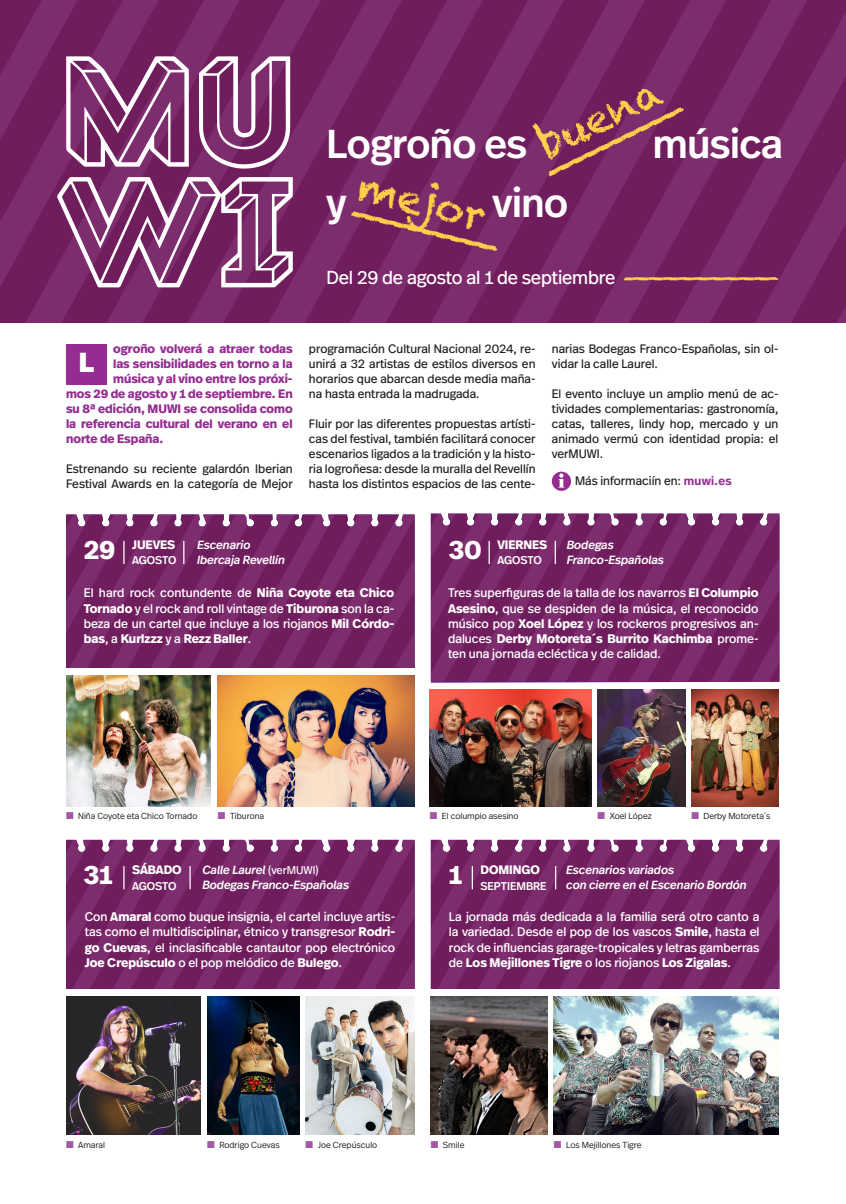
<style>
.page{position:relative;width:846px;height:1204px;background:#fff}
.page>*{position:absolute;margin:0;border:0;box-sizing:border-box;transform-origin:0 0}
.t1{font:500 40.25px "Real Head Pro";letter-spacing:-.01em;color:#fff}
.t2{font:40.25px "Chalkduster";color:#ffcf4a}
.t3{font:900 27.5px "Real Head Pro";color:#fff}
.t4{font:700 26.25px "Real Head Pro";color:#fff}
.t5{font:18.75px "Real Head Pro";letter-spacing:-.01em;color:#fff}
.t6{font:12.5px/15.2px "Real Head Pro";color:#fff;text-align:justify}
.t7{font:12.25px/15px "Real Head Pro";color:#231f20;text-align:justify}
.t8{font:700 12.25px "Real Head Pro";color:#942c91}
.t9{font:700 12.25px "Real Head Pro";color:#fff}
.t10{font:italic 500 11.88px "Real Head Pro";color:#fff}
.t11{font:500 11.25px "Real Head Pro";letter-spacing:-.005em;color:#fff}
.t12{font:300 8.75px "Real Head Pro";color:#231f20}
.s1{font-weight:600;font-size:11.88px;color:#942c91}
.s2{font-weight:700}
.s3{color:#a358a3}
.s4{font-weight:400;font-style:normal;font-size:11.25px}
</style>
<div class="page">
<img style="left:66px;top:514px;width:349px;height:154px">
<img style="left:431px;top:840px;width:348px;height:148px">
<img style="left:431px;top:513px;width:348px;height:168px">
<img style="left:66px;top:840px;width:349px;height:148px">
<img style="left:0;top:0;width:846px;height:323px">
<div style="left:66px;top:344px;width:40px;height:41px;background:#942c91"></div>
<svg style="left:549px;top:107px;width:134px;height:70px;background:#7e2f61"></svg>
<svg style="left:624px;top:277px;width:154px;height:3px"></svg>
<svg style="left:351px;top:211px;width:146px;height:40px;background:#83355f"></svg>
<svg style="left:57px;top:177px;width:236px;height:110px"></svg>
<svg style="left:66px;top:56px;width:123px;height:111px"></svg>
<svg style="left:199px;top:56px;width:91px;height:114px"></svg>
<img style="left:66px;top:675px;width:144px;height:131px">
<img style="left:218px;top:675px;width:196px;height:131px">
<img style="left:430px;top:690px;width:161px;height:116px">
<img style="left:597px;top:690px;width:88px;height:116px">
<img style="left:691px;top:690px;width:88px;height:116px">
<hr style="left:123px;top:541px;width:2px;height:23px;background:#fff">
<hr style="left:123px;top:866px;width:2px;height:23px;background:#fff">
<hr style="left:488px;top:541px;width:2px;height:23px;background:#fff">
<svg style="left:472px;top:866px;width:1px;height:23px"></svg>
<svg style="left:183px;top:541px;width:1px;height:23px"></svg>
<hr style="left:189px;top:866px;width:2px;height:23px;background:#fff">
<svg style="left:555px;top:541px;width:1px;height:23px"></svg>
<svg style="left:555px;top:866px;width:1px;height:23px"></svg>
<img style="left:66px;top:996px;width:135px;height:138px">
<img style="left:207px;top:996px;width:92px;height:138px">
<img style="left:306px;top:996px;width:109px;height:138px">
<img style="left:431px;top:996px;width:116px;height:138px">
<img style="left:554px;top:996px;width:224px;height:138px">
<svg style="left:552px;top:471px;width:19px;height:20px"></svg>
<svg style="left:558px;top:473px;width:6px;height:14px"></svg>
<p class="t2" style="left:530px;top:125px;width:134px;rotate:-26deg">buena</p>
<p class="t1" style="left:326px;top:115px;width:202px">Logroño es</p>
<p class="t1" style="left:653px;top:115px;width:132px">música</p>
<p class="t1" style="left:326px;top:174px;width:21px">y</p>
<p class="t1" style="left:492px;top:174px;width:77px">vino</p>
<p class="t2" style="left:364px;top:162px;width:132px;rotate:14deg">mejor</p>
<p class="t5" style="left:326px;top:265px;width:290px">Del 29 de agosto al 1 de septiembre</p>
<p class="t8" style="left:113px;top:340px;width:181px">ogroño volverá a atraer todas</p>
<p class="t8" style="left:113px;top:355px;width:181px">las sensibilidades en torno a la</p>
<p class="t8" style="left:113px;top:370px;width:181px">música y al vino entre los próxi-</p>
<p class="t8" style="left:66px;top:385px;width:228px">mos 29 de agosto y 1 de septiembre. En</p>
<p class="t8" style="left:66px;top:400px;width:228px">su 8ª edición, MUWI se consolida como</p>
<p class="t8" style="left:66px;top:415px;width:228px">la referencia cultural del verano en el</p>
<p class="t8" style="left:66px;top:430px;width:99px">norte de España.</p>
<p class="t7" style="left:66px;top:461px;width:228px">Estrenando su reciente galardón Iberian<br>Festival Awards en la categoría de Mejor</p>
<p class="t3" style="left:79px;top:342px;width:17px">L</p>
<p class="t7" style="left:309px;top:341px;width:228px">programación Cultural Nacional 2024, re&shy;unirá a 32 artistas de estilos diversos en horarios que abarcan desde media maña&shy;na hasta entrada la madrugada.</p>
<p class="t7" style="left:309px;top:416px;width:228px">Fluir por las diferentes propuestas artísti&shy;cas del festival, también facilitará conocer escenarios ligados a la tradición y la histo&shy;ria logroñesa: desde la muralla del Revellín hasta los distintos espacios de las cente-</p>
<p class="t7" style="left:552px;top:341px;width:228px">narias Bodegas Franco-Españolas, sin ol&shy;vidar la calle Laurel.</p>
<p class="t7" style="left:552px;top:386px;width:228px">El evento incluye un amplio menú de ac&shy;tividades complementarias: gastronomía, catas, talleres, lindy hop, mercado y un animado vermú con identidad propia: el verMUWI.</p>
<p class="t7" style="left:575px;top:472px;width:158px">Más informaciín en: <span class="s1">muwi.es</span></p>
<p class="t4" style="left:84px;top:530px;width:33px">29</p>
<p class="t9" style="left:132px;top:536px;width:45px">JUEVES</p>
<p class="t11" style="left:132px;top:552px;width:46px">AGOSTO</p>
<p class="t10" style="left:197px;top:536px;width:55px">Escenario</p>
<p class="t10" style="left:197px;top:551px;width:89px">Ibercaja Revellín</p>
<p class="t4" style="left:449px;top:530px;width:34px">30</p>
<p class="t9" style="left:497px;top:536px;width:51px">VIERNES</p>
<p class="t11" style="left:497px;top:552px;width:46px">AGOSTO</p>
<p class="t10" style="left:567px;top:536px;width:48px">Bodegas</p>
<p class="t10" style="left:567px;top:551px;width:99px">Franco-Españolas</p>
<p class="t6" style="left:84px;top:585px;width:312px">El hard rock contundente de <span class="s2">Niña Coyote eta Chico Tornado</span> y el rock and roll vintage de <span class="s2">Tiburona</span> son la ca&shy;beza de un cartel que incluye a los riojanos <span class="s2">Mil Córdo&shy;bas</span>, a <span class="s2">Kurlzzz</span> y a <span class="s2">Rezz Baller</span>.</p>
<p class="t6" style="left:448px;top:585px;width:312px">Tres superfiguras de la talla de los navarros <span class="s2">El Columpio Asesino</span>, que se despiden de la música, el reconocido músico pop <span class="s2">Xoel López</span> y los rockeros progresivos an&shy;daluces <span class="s2">Derby Motoreta´s Burrito Kachimba</span> prome&shy;ten una jornada ecléctica y de calidad.</p>
<p class="t12" style="left:66px;top:810px;width:133px"><span class="s3">■</span> Niña Coyote eta Chico Tornado</p>
<p class="t12" style="left:218px;top:810px;width:48px"><span class="s3">■</span> Tiburona</p>
<p class="t12" style="left:430px;top:810px;width:90px"><span class="s3">■</span> El columpio asesino</p>
<p class="t12" style="left:597px;top:810px;width:56px"><span class="s3">■</span> Xoel López</p>
<p class="t12" style="left:691px;top:810px;width:81px"><span class="s3">■</span> Derby Motoreta´s</p>
<p class="t4" style="left:84px;top:855px;width:30px">31</p>
<p class="t9" style="left:132px;top:861px;width:51px">SÁBADO</p>
<p class="t11" style="left:132px;top:877px;width:46px">AGOSTO</p>
<p class="t10" style="left:202px;top:861px;width:118px">Calle Laurel <span class="s4">(verMUWI)</span></p>
<p class="t10" style="left:202px;top:876px;width:148px">Bodegas Franco-Españolas</p>
<p class="t4" style="left:449px;top:855px;width:15px">1</p>
<p class="t9" style="left:480px;top:861px;width:61px">DOMINGO</p>
<p class="t11" style="left:480px;top:877px;width:67px">SEPTIEMBRE</p>
<p class="t10" style="left:566px;top:861px;width:109px">Escenarios variados</p>
<p class="t10" style="left:566px;top:876px;width:182px">con cierre en el Escenario Bordón</p>
<p class="t6" style="left:85px;top:908px;width:312px">Con <span class="s2">Amaral</span> como buque insignia, el cartel incluye artis&shy;tas como el multidisciplinar, étnico y transgresor <span class="s2">Rodri&shy;go Cuevas</span>, el inclasificable cantautor pop electrónico <span class="s2">Joe Crepúsculo</span> o el pop melódico de <span class="s2">Bulego</span>.</p>
<p class="t6" style="left:449px;top:908px;width:312px">La jornada más dedicada a la familia será otro canto a la variedad. Desde el pop de los vascos <span class="s2">Smile</span>, hasta el rock de influencias garage-tropicales y letras gamberras de <span class="s2">Los Mejillones Tigre</span> o los riojanos <span class="s2">Los Zigalas</span>.</p>
<p class="t12" style="left:66px;top:1139px;width:40px"><span class="s3">■</span> Amaral</p>
<p class="t12" style="left:207px;top:1139px;width:74px"><span class="s3">■</span> Rodrigo Cuevas</p>
<p class="t12" style="left:306px;top:1139px;width:73px"><span class="s3">■</span> Joe Crepúsculo</p>
<p class="t12" style="left:431px;top:1139px;width:35px"><span class="s3">■</span> Smile</p>
<p class="t12" style="left:554px;top:1139px;width:89px"><span class="s3">■</span> Los Mejillones Tigre</p>
</div>
